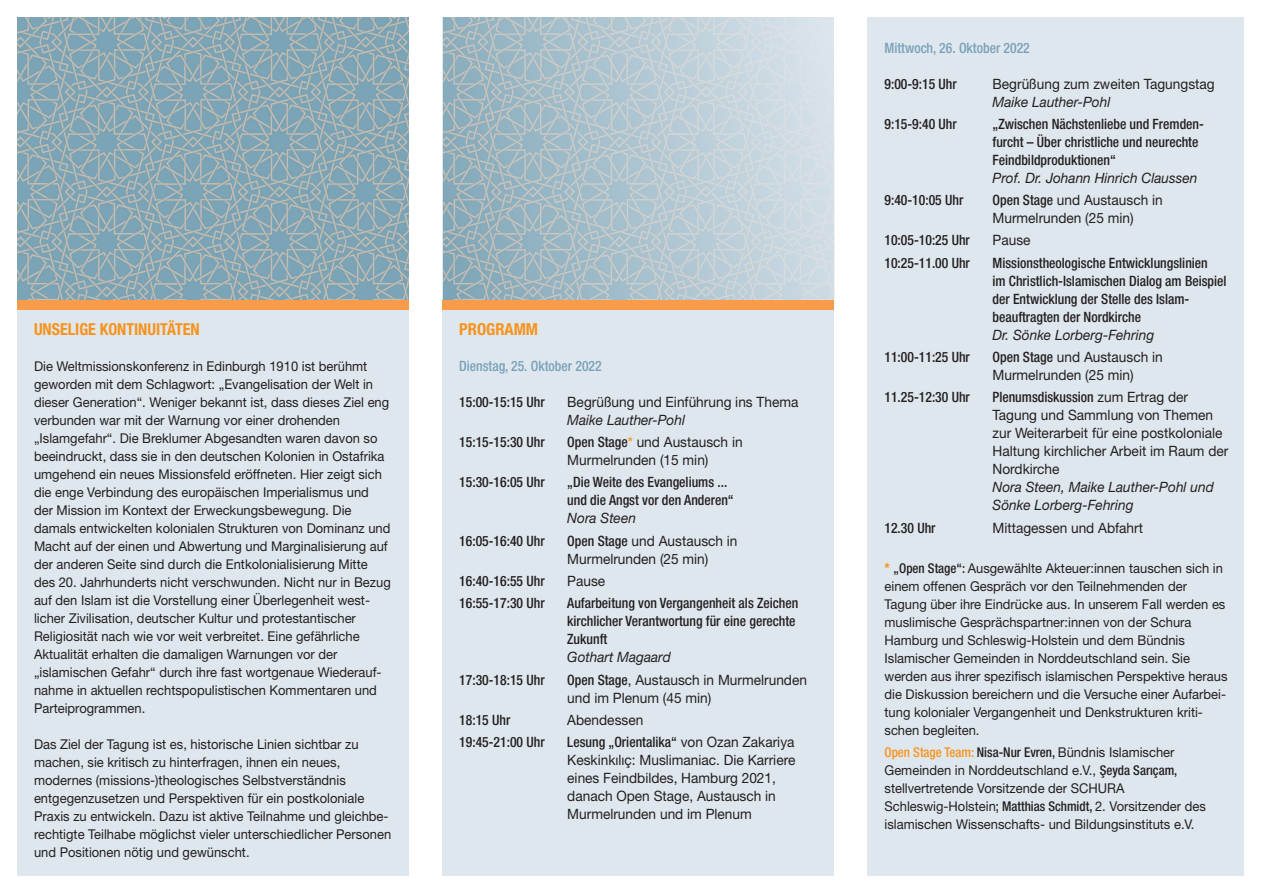
<style>
.page{position:relative;width:1263px;height:893px;background:#fff}
.page>*{position:absolute;margin:0;border:0;box-sizing:border-box;transform-origin:0 0}
.t1{font:700 condensed 16.5px "Helvetica Neue LT Pro";color:#f7931d}
.t2{font:14.25px/18px "Helvetica Neue LT Pro";color:#231f20;scale:.96 1}
.t3{font:500 condensed 14.25px/18px "Helvetica Neue LT Pro";color:#231f20;scale:.96 1}
.t4{font:italic 14.25px/18px "Helvetica Neue LT Pro";color:#231f20;scale:.96 1}
.t5{font:500 condensed 14.25px "Helvetica Neue LT Pro";color:#78a1b9;scale:.96 1}
.t6{font:13.5px/18px "Helvetica Neue LT Pro";color:#231f20;scale:.96 1}
.s1{font-weight:500;font-stretch:condensed}
.s2{font-weight:500;font-stretch:condensed;color:#f7931d}
.s3{font-weight:700;font-stretch:condensed;font-size:14.25px;color:#f7931d}
</style>
<div class="page">
<div style="left:442px;top:17px;width:391px;height:859px;background:#dfe7ee"></div>
<div style="left:867px;top:17px;width:377px;height:859px;background:#dfe7ee"></div>
<div style="left:17px;top:17px;width:391px;height:859px;background:#dfe7ee"></div>
<img style="left:17px;top:17px;width:391px;height:283px">
<img style="left:443px;top:17px;width:391px;height:283px">
<div style="left:17px;top:300px;width:391px;height:10px;background:#f89c4c"></div>
<div style="left:442px;top:300px;width:391px;height:10px;background:#f89c4c"></div>
<p class="t1" style="left:34px;top:319px;width:167px">UNSELIGE KONTINUITÄTEN</p>
<p class="t6" style="left:34px;top:357px;width:373px">Die Weltmissionskonferenz in Edinburgh 1910 ist berühmt geworden mit dem Schlagwort: „Evangelisation der Welt in dieser Generation“. Weniger bekannt ist, dass dieses Ziel eng verbunden war mit der Warnung vor einer drohenden „Islamgefahr“. Die Breklumer Abgesandten waren davon so beeindruckt, dass sie in den deutschen Kolonien in Ostafrika umgehend ein neues Missionsfeld eröffneten. Hier zeigt sich die enge Verbindung des europäischen Imperialismus und der Mission im Kontext der Erweckungsbewegung. Die damals entwickelten kolonialen Strukturen von Dominanz und Macht auf der einen und Abwertung und Marginalisierung auf der anderen Seite sind durch die Entkolonialisierung Mitte des 20. Jahrhunderts nicht verschwunden. Nicht nur in Bezug auf den Islam ist die Vorstellung einer Überlegenheit west&shy;licher Zivilisation, deutscher Kultur und protestantischer Religiosität nach wie vor weit verbreitet. Eine gefährliche Aktualität erhalten die damaligen Warnungen vor der „islamischen Gefahr“ durch ihre fast wortgenaue Wiederauf&shy;nahme in aktuellen rechtspopulistischen Kommentaren und Parteiprogrammen.</p>
<p class="t6" style="left:34px;top:735px;width:374px">Das Ziel der Tagung ist es, historische Linien sichtbar zu machen, sie kritisch zu hinterfragen, ihnen ein neues, modernes (missions-)theologisches Selbstverständnis entgegenzusetzen und Perspektiven für ein postkoloniale Praxis zu entwickeln. Dazu ist aktive Teilnahme und gleichbe&shy;rechtigte Teilhabe möglichst vieler unterschiedlicher Personen und Positionen nötig und gewünscht.</p>
<p class="t1" style="left:459px;top:319px;width:80px">PROGRAMM</p>
<p class="t5" style="left:459px;top:357px;width:150px">Dienstag, 25. Oktober 2022</p>
<p class="t3" style="left:459px;top:393px;width:90px">15:00-15:15 Uhr</p>
<p class="t2" style="left:567px;top:393px;width:242px">Begrüßung und Einführung ins Thema</p>
<p class="t4" style="left:567px;top:411px;width:124px">Maike Lauther-Pohl</p>
<p class="t3" style="left:459px;top:433px;width:90px">15:15-15:30 Uhr</p>
<p class="t2" style="left:567px;top:433px;width:184px"><span class="s1">Open Stage</span><span class="s2">*</span> und Austausch in<br>Murmelrunden (15 min)</p>
<p class="t3" style="left:459px;top:473px;width:90px">15:30-16:05 Uhr</p>
<p class="t3" style="left:567px;top:473px;width:175px">„Die Weite des Evangeliums ... und die Angst vor den Anderen“</p>
<p class="t4" style="left:567px;top:509px;width:73px">Nora Steen</p>
<p class="t3" style="left:459px;top:532px;width:90px">16:05-16:40 Uhr</p>
<p class="t2" style="left:567px;top:531px;width:179px"><span class="s1">Open Stage</span> und Austausch in<br>Murmelrunden (25 min)</p>
<p class="t3" style="left:459px;top:572px;width:90px">16:40-16:55 Uhr</p>
<p class="t2" style="left:567px;top:572px;width:41px">Pause</p>
<p class="t3" style="left:459px;top:594px;width:90px">16:55-17:30 Uhr</p>
<p class="t3" style="left:567px;top:594px;width:242px">Aufarbeitung von Vergangenheit als Zeichen kirchlicher Verantwortung für eine gerechte<br>Zukunft</p>
<p class="t4" style="left:567px;top:648px;width:109px">Gothart Magaard</p>
<p class="t3" style="left:459px;top:670px;width:90px">17:30-18:15 Uhr</p>
<p class="t2" style="left:567px;top:670px;width:251px"><span class="s1">Open Stage</span>, Austausch in Murmelrunden und im Plenum (45 min)</p>
<p class="t3" style="left:459px;top:711px;width:55px">18:15 Uhr</p>
<p class="t2" style="left:567px;top:710px;width:81px">Abendessen</p>
<p class="t3" style="left:459px;top:733px;width:90px">19:45-21:00 Uhr</p>
<p class="t2" style="left:567px;top:733px;width:239px"><span class="s1">Lesung „Orientalika“</span> von Ozan Zakariya Keskinkılıç: Muslimaniac. Die Karriere eines Feindbildes, Hamburg 2021, danach Open Stage, Austausch in Murmelrunden und im Plenum</p>
<p class="t5" style="left:884px;top:39px;width:153px">Mittwoch, 26. Oktober 2022</p>
<p class="t3" style="left:884px;top:75px;width:77px">9:00-9:15 Uhr</p>
<p class="t2" style="left:992px;top:74px;width:233px">Begrüßung zum zweiten Tagungstag</p>
<p class="t4" style="left:992px;top:92px;width:124px">Maike Lauther-Pohl</p>
<p class="t3" style="left:884px;top:115px;width:77px">9:15-9:40 Uhr</p>
<p class="t3" style="left:992px;top:115px;width:222px">„Zwischen Nächstenliebe und Fremden&shy;furcht – Über christliche und neurechte<br>Feindbildproduktionen“</p>
<p class="t4" style="left:992px;top:169px;width:215px">Prof. Dr. Johann Hinrich Claussen</p>
<p class="t3" style="left:884px;top:191px;width:84px">9:40-10:05 Uhr</p>
<p class="t2" style="left:992px;top:191px;width:179px"><span class="s1">Open Stage</span> und Austausch in<br>Murmelrunden (25 min)</p>
<p class="t3" style="left:884px;top:231px;width:90px">10:05-10:25 Uhr</p>
<p class="t2" style="left:992px;top:231px;width:41px">Pause</p>
<p class="t3" style="left:884px;top:254px;width:90px">10:25-11.00 Uhr</p>
<p class="t3" style="left:992px;top:254px;width:245px">Missionstheologische Entwicklungslinien<br>im Christlich-Islamischen Dialog am Beispiel der Entwicklung der Stelle des Islam&shy;beauftragten der Nordkirche</p>
<p class="t4" style="left:992px;top:325px;width:170px">Dr. Sönke Lorberg-Fehring</p>
<p class="t3" style="left:884px;top:348px;width:90px">11:00-11:25 Uhr</p>
<p class="t2" style="left:992px;top:348px;width:179px"><span class="s1">Open Stage</span> und Austausch in<br>Murmelrunden (25 min)</p>
<p class="t3" style="left:884px;top:388px;width:90px">11.25-12:30 Uhr</p>
<p class="t2" style="left:992px;top:388px;width:247px"><span class="s1">Plenumsdiskussion</span> zum Ertrag der<br>Tagung und Sammlung von Themen zur Weiterarbeit für eine postkoloniale<br>Haltung kirchlicher Arbeit im Raum der<br>Nordkirche</p>
<p class="t4" style="left:992px;top:478px;width:232px">Nora Steen, Maike Lauther-Pohl und<br>Sönke Lorberg-Fehring</p>
<p class="t3" style="left:884px;top:518px;width:55px">12.30 Uhr</p>
<p class="t2" style="left:992px;top:518px;width:158px">Mittagessen und Abfahrt</p>
<p class="t6" style="left:884px;top:559px;width:359px"><span class="s3">*</span> <span class="s1">„Open Stage“:</span> Ausgewählte Akteuer:innen tauschen sich in einem offenen Gespräch vor den Teilnehmenden der Tagung über ihre Eindrücke aus. In unserem Fall werden es muslimische Gesprächspartner:innen von der Schura Hamburg und Schleswig-Holstein und dem Bündnis Islamischer Gemeinden in Norddeutschland sein. Sie werden aus ihrer spezifisch islamischen Perspektive heraus die Diskussion bereichern und die Versuche einer Aufarbei&shy;tung kolonialer Vergangenheit und Denkstrukturen kriti&shy;schen begleiten.</p>
<p class="t6" style="left:884px;top:743px;width:336px"><span class="s2">Open Stage Team:</span> <span class="s1">Nisa-Nur Evren,</span> Bündnis Islamischer Gemeinden in Norddeutschland e.V., <span class="s1">Şeyda Sarıçam, </span>stellvertretende Vorsitzende der SCHURA Schleswig-Holstein<span class="s1">; Matthias Schmidt,</span> 2. Vorsitzender des islamischen Wissenschafts- und Bildungsinstituts e.V.</p>
</div>
